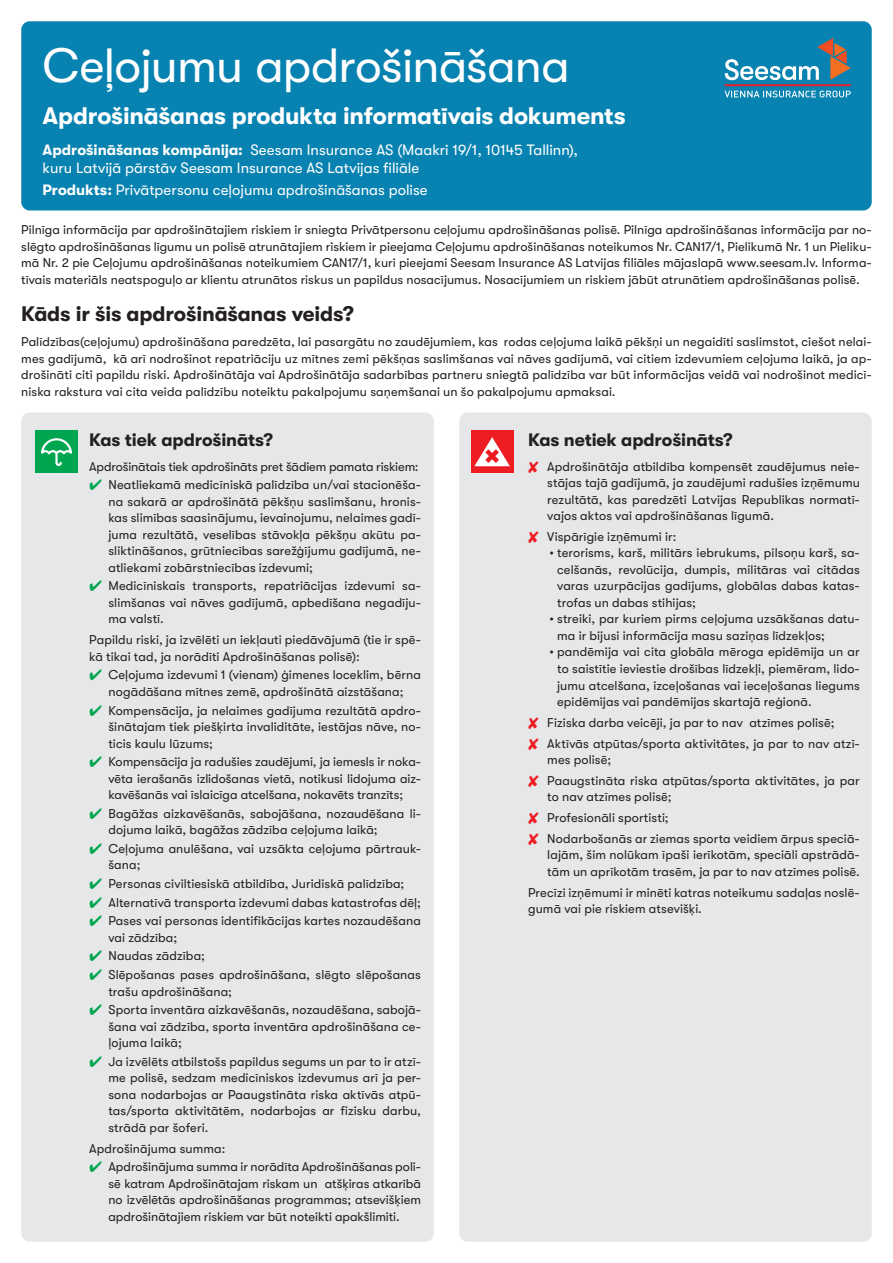
<style>
.page{position:relative;width:893px;height:1263px;background:#fff}
.page>*{position:absolute;margin:0;border:0;box-sizing:border-box;transform-origin:0 0}
.t1{font:48px "GT Walsheim Pro";letter-spacing:-.015em;color:#fff}
.t2{font:700 24px "GT Walsheim Pro";letter-spacing:-.01em;color:#fff}
.t3{font:700 21px "GT Walsheim Pro";letter-spacing:-.01em;color:#231f20}
.Prod2{font:700 18px "GT Walsheim Pro";letter-spacing:-.005em;color:#231f20}
.t4{font:15px/18px "GT Walsheim Pro";color:#fff}
.Pamat_prod{font:12.75px/16.5px "GT Walsheim Pro";letter-spacing:.005em;color:#231f20;text-align:justify}
.Pamat_prod-2{font:12.75px "GT Walsheim Pro";letter-spacing:-.015em;color:#231f20}
.s1{font-weight:700}
</style>
<div class="page">
<div style="left:21px;top:21px;width:851px;height:189px;background:#0882b0;border-radius:9px"></div>
<div style="left:21px;top:412px;width:413px;height:830px;background:#e6e7e9;border-radius:9px"></div>
<div style="left:459px;top:412px;width:413px;height:830px;background:#e6e7e9;border-radius:9px"></div>
<div style="left:35px;top:430px;width:43px;height:43px;background:#00a54f"></div>
<svg style="left:41px;top:438px;width:31px;height:28px"></svg>
<div style="left:471px;top:430px;width:42px;height:43px;background:#ee1d23"></div>
<svg style="left:474px;top:437px;width:36px;height:29px"></svg>
<hr style="left:725px;top:84px;width:126px;height:2px;background:#ee1d23">
<svg style="left:725px;top:91px;width:126px;height:6px"></svg>
<svg style="left:725px;top:38px;width:126px;height:42px"></svg>
<p class="t1" style="left:43px;top:39px;width:529px">Ceļojumu apdrošināšana</p>
<p class="t2" style="left:43px;top:102px;width:585px">Apdrošināšanas produkta informatīvais dokuments</p>
<p class="t4" style="left:43px;top:141px;width:537px"><span class="s1">Apdrošināšanas kompānija:</span> Seesam Insurance AS (Maakri 19/1, 10145 Tallinn), kuru Latvijā pārstāv Seesam Insurance AS Latvijas filiāle</p>
<p class="t4" style="left:43px;top:181px;width:387px"><span class="s1">Produkts:</span> Privātpersonu ceļojumu apdrošināšanas polise</p>
<p class="Pamat_prod" style="left:21px;top:222px;width:852px">Pilnīga informācija par apdrošinātajiem riskiem ir sniegta Privātpersonu ceļojumu apdrošināšanas polisē. Pilnīga apdrošināšanas informācija par no&shy;slēgto apdrošināšanas līgumu un polisē atrunātajiem riskiem ir pieejama Ceļojumu apdrošināšanas noteikumos Nr. CAN17/1, Pielikumā Nr. 1 un Pieliku&shy;mā Nr. 2 pie Ceļojumu apdrošināšanas noteikumiem CAN17/1, kuri pieejami Seesam Insurance AS Latvijas filiāles mājaslapā www.seesam.lv. Informa&shy;tīvais materiāls neatspoguļo ar klientu atrunātos riskus un papildus nosacījumus. Nosacījumiem un riskiem jābūt atrunātiem apdrošināšanas polisē.</p>
<p class="t3" style="left:21px;top:302px;width:334px">Kāds ir šis apdrošināšanas veids?</p>
<p class="Pamat_prod" style="left:21px;top:333px;width:852px">Palīdzības(ceļojumu) apdrošināšana paredzēta, lai pasargātu no zaudējumiem, kas rodas ceļojuma laikā pēkšņi un negaidīti saslimstot, ciešot nelai&shy;mes gadījumā, kā arī nodrošinot repatriāciju uz mītnes zemi pēkšņas saslimšanas vai nāves gadījumā, vai citiem izdevumiem ceļojuma laikā, ja ap&shy;drošināti citi papildu riski. Apdrošinātāja vai Apdrošinātāja sadarbības partneru sniegtā palīdzība var būt informācijas veidā vai nodrošinot medicī&shy;niska rakstura vai cita veida palīdzību noteiktu pakalpojumu saņemšanai un šo pakalpojumu apmaksai.</p>
<p class="Prod2" style="left:528px;top:429px;width:206px">Kas netiek apdrošināts?</p>
<p class="Pamat_prod" style="left:547px;top:458px;width:314px">Apdrošinātāja atbildība kompensēt zaudējumus neie&shy;stājas tajā gadījumā, ja zaudējumi radušies izņēmumu rezultātā, kas paredzēti Latvijas Republikas normatī&shy;vajos aktos vai apdrošināšanas līgumā.</p>
<p class="Pamat_prod" style="left:547px;top:528px;width:131px">Vispārīgie izņēmumi ir:</p>
<p class="Pamat_prod" style="left:557px;top:545px;width:304px;text-indent:-8px">• terorisms, karš, militārs iebrukums, pilsoņu karš, sa&shy;celšanās, revolūcija, dumpis, militāras vai citādas varas uzurpācijas gadījums, globālas dabas katas&shy;trofas un dabas stihijas;</p>
<p class="Pamat_prod" style="left:557px;top:611px;width:304px;text-indent:-8px">• streiki, par kuriem pirms ceļojuma uzsākšanas datu&shy;ma ir bijusi informācija masu saziņas līdzekļos;</p>
<p class="Pamat_prod" style="left:557px;top:644px;width:304px;text-indent:-8px">• pandēmija vai cita globāla mēroga epidēmija un ar to saistītie ieviestie drošības līdzekļi, piemēram, lido&shy;jumu atcelšana, izceļošanas vai ieceļošanas liegums epidēmijas vai pandēmijas skartajā reģionā.</p>
<p class="Pamat_prod" style="left:547px;top:714px;width:289px">Fiziska darba veicēji, ja par to nav atzīmes polisē;</p>
<p class="Pamat_prod" style="left:547px;top:735px;width:314px">Aktīvās atpūtas/sporta aktivitātes, ja par to nav atzī&shy;mes polisē;</p>
<p class="Pamat_prod" style="left:547px;top:772px;width:314px">Paaugstināta riska atpūtas/sporta aktivitātes, ja par to nav atzīmes polisē;</p>
<p class="Pamat_prod" style="left:547px;top:809px;width:123px">Profesionāli sportisti;</p>
<p class="Pamat_prod" style="left:547px;top:830px;width:314px">Nodarbošanās ar ziemas sporta veidiem ārpus speciā&shy;lajām, šim nolūkam īpaši ierīkotām, speciāli apstrādā&shy;tām un aprīkotām trasēm, ja par to nav atzīmes polisē.</p>
<p class="Pamat_prod" style="left:528px;top:884px;width:333px">Precīzi izņēmumi ir minēti katras noteikumu sadaļas noslē&shy;gumā vai pie riskiem atsevišķi.</p>
<p class="Prod2" style="left:89px;top:429px;width:185px">Kas tiek apdrošināts?</p>
<p class="Pamat_prod-2" style="left:89px;top:459px;width:331px">Apdrošinātais tiek apdrošināts pret šādiem pamata riskiem:</p>
<p class="Pamat_prod" style="left:108px;top:477px;width:314px">Neatliekamā medicīniskā palīdzība un/vai stacionēša&shy;na sakarā ar apdrošinātā pēkšņu saslimšanu, hronis&shy;kas slimības saasinājumu, ievainojumu, nelaimes gadī&shy;juma rezultātā, veselības stāvokļa pēkšņu akūtu pa&shy;sliktināšanos, grūtniecības sarežģījumu gadījumā, ne&shy;atliekami zobārstniecības izdevumi;</p>
<p class="Pamat_prod" style="left:108px;top:578px;width:314px">Medicīniskais transports, repatriācijas izdevumi sa&shy;slimšanas vai nāves gadījumā, apbedīšana negadīju&shy;ma valstī.</p>
<p class="Pamat_prod" style="left:89px;top:632px;width:333px">Papildu riski, ja izvēlēti un iekļauti piedāvājumā (tie ir spē&shy;kā tikai tad, ja norādīti Apdrošināšanas polisē):</p>
<p class="Pamat_prod" style="left:108px;top:667px;width:314px">Ceļojuma izdevumi 1 (vienam) ģimenes loceklim, bērna nogādāšana mītnes zemē, apdrošinātā aizstāšana;</p>
<p class="Pamat_prod" style="left:108px;top:702px;width:314px">Kompensācija, ja nelaimes gadījuma rezultātā apdro&shy;šinātajam tiek piešķirta invaliditāte, iestājas nāve, no&shy;ticis kaulu lūzums;</p>
<p class="Pamat_prod" style="left:108px;top:754px;width:314px">Kompensācija ja radušies zaudējumi, ja iemesls ir noka&shy;vēta ierašanās izlidošanas vietā, notikusi lidojuma aiz&shy;kavēšanās vai īslaicīga atcelšana, nokavēts tranzīts;</p>
<p class="Pamat_prod" style="left:108px;top:805px;width:314px">Bagāžas aizkavēšanās, sabojāšana, nozaudēšana li&shy;dojuma laikā, bagāžas zādzība ceļojuma laikā;</p>
<p class="Pamat_prod" style="left:108px;top:840px;width:314px">Ceļojuma anulēšana, vai uzsākta ceļojuma pārtrauk&shy;šana;</p>
<p class="Pamat_prod" style="left:108px;top:875px;width:297px">Personas civiltiesiskā atbildība, Juridiskā palīdzība;</p>
<p class="Pamat_prod" style="left:108px;top:894px;width:314px">Alternatīvā transporta izdevumi dabas katastrofas dēļ;</p>
<p class="Pamat_prod" style="left:108px;top:913px;width:314px">Pases vai personas identifikācijas kartes nozaudēšana vai zādzība;</p>
<p class="Pamat_prod" style="left:108px;top:948px;width:98px">Naudas zādzība;</p>
<p class="Pamat_prod" style="left:108px;top:966px;width:314px">Slēpošanas pases apdrošināšana, slēgto slēpošanas trašu apdrošināšana;</p>
<p class="Pamat_prod" style="left:108px;top:1002px;width:314px">Sporta inventāra aizkavēšanās, nozaudēšana, sabojā&shy;šana vai zādzība, sporta inventāra apdrošināšana ce&shy;ļojuma laikā;</p>
<p class="Pamat_prod" style="left:108px;top:1053px;width:314px">Ja izvēlēts atbilstošs papildus segums un par to ir atzī&shy;me polisē, sedzam medicīniskos izdevumus arī ja per&shy;sona nodarbojas ar Paaugstināta riska aktīvās atpū&shy;tas/sporta aktivitātēm, nodarbojas ar fizisku darbu, strādā par šoferi.</p>
<p class="Pamat_prod" style="left:89px;top:1140px;width:138px">Apdrošinājuma summa:</p>
<p class="Pamat_prod" style="left:108px;top:1159px;width:314px">Apdrošinājuma summa ir norādīta Apdrošināšanas poli&shy;sē katram Apdrošinātajam riskam un atšķiras atkarībā no izvēlētās apdrošināšanas programmas; atsevišķiem apdrošinātajiem riskiem var būt noteikti apakšlimiti.</p>
</div>
